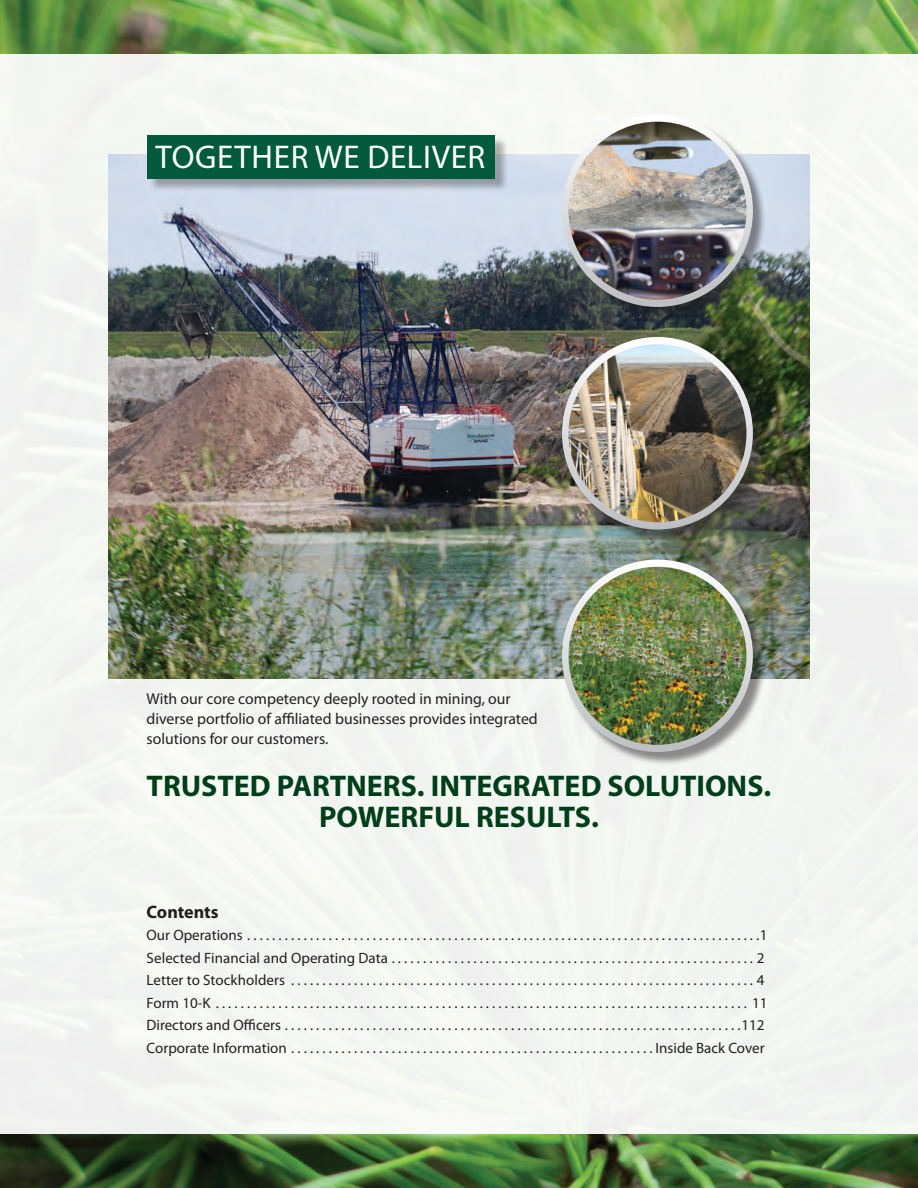
<style>
.page{position:relative;width:918px;height:1188px;background:#fff}
.page>*{position:absolute;margin:0;border:0;box-sizing:border-box;transform-origin:0 0}
.Head_with_rule_above{font:33px "Myriad Pro";letter-spacing:.02em;color:#fff}
.t1{font:700 30px/31.5px "Myriad Pro";color:#003e19;text-align:center}
.t2{font:700 18px "Myriad Pro";letter-spacing:-.005em;color:#231f20}
.t3{font:15.75px/20.2px "Myriad Pro";color:#231f20}
.t4{font:15px "Myriad Pro";color:#231f20}
</style>
<div class="page">
<img style="left:0;top:0;width:918px;height:1188px">
<div style="left:0;top:54px;width:918px;height:1080px;background:#f3f6f1"></div>
<img style="left:108px;top:154px;width:702px;height:524px">
<div style="left:149px;top:137px;width:359px;height:55px;background:#231f20;opacity:.35"></div>
<div style="left:147px;top:135px;width:347px;height:43px;background:#005a3b"></div>
<div style="left:564px;top:116px;width:203px;height:205px;background:#231f20;opacity:.5"></div>
<svg style="left:562px;top:115px;width:191px;height:192px"></svg>
<img style="left:568px;top:122px;width:178px;height:178px;border-radius:89px">
<div style="left:564px;top:339px;width:203px;height:205px;background:#231f20;opacity:.5"></div>
<img style="left:562px;top:337px;width:191px;height:192px">
<img style="left:568px;top:344px;width:178px;height:178px;border-radius:89px">
<div style="left:564px;top:562px;width:203px;height:204px;background:#231f20;opacity:.5"></div>
<svg style="left:562px;top:560px;width:191px;height:192px"></svg>
<img style="left:568px;top:567px;width:178px;height:178px;border-radius:89px">
<p class="Head_with_rule_above" style="left:156px;top:136px;width:331px">TOGETHER WE DELIVER</p>
<p class="t3" style="left:147px;top:688px;width:393px">With our core competency deeply rooted in mining, our diverse portfolio of affiliated businesses provides integrated solutions for our customers.</p>
<p class="t1" style="left:147px;top:769px;width:626px">TRUSTED PARTNERS. INTEGRATED SOLUTIONS.<br>POWERFUL RESULTS.</p>
<p class="t2" style="left:147px;top:900px;width:74px">Contents</p>
<p class="t4" style="left:147px;top:926px;width:623px">Our Operations . . . . . . . . . . . . . . . . . . . . . . . . . . . . . . . . . . . . . . . . . . . . . . . . . . . . . . . . . . . . . . . . . . . . . . . . . . . . . . . . . 1</p>
<p class="t4" style="left:147px;top:949px;width:619px">Selected Financial and Operating Data . . . . . . . . . . . . . . . . . . . . . . . . . . . . . . . . . . . . . . . . . . . . . . . . . . . . . . . . . . 2</p>
<p class="t4" style="left:147px;top:971px;width:619px">Letter to Stockholders . . . . . . . . . . . . . . . . . . . . . . . . . . . . . . . . . . . . . . . . . . . . . . . . . . . . . . . . . . . . . . . . . . . . . . . . . . 4</p>
<p class="t4" style="left:147px;top:994px;width:623px">Form 10-K . . . . . . . . . . . . . . . . . . . . . . . . . . . . . . . . . . . . . . . . . . . . . . . . . . . . . . . . . . . . . . . . . . . . . . . . . . . . . . . . . . . . . 11</p>
<p class="t4" style="left:147px;top:1016px;width:620px">Directors and Officers . . . . . . . . . . . . . . . . . . . . . . . . . . . . . . . . . . . . . . . . . . . . . . . . . . . . . . . . . . . . . . . . . . . . . . . . 112</p>
<p class="t4" style="left:147px;top:1039px;width:619px">Corporate Information . . . . . . . . . . . . . . . . . . . . . . . . . . . . . . . . . . . . . . . . . . . . . . . . . . . . . . . . . Inside Back Cover</p>
</div>
